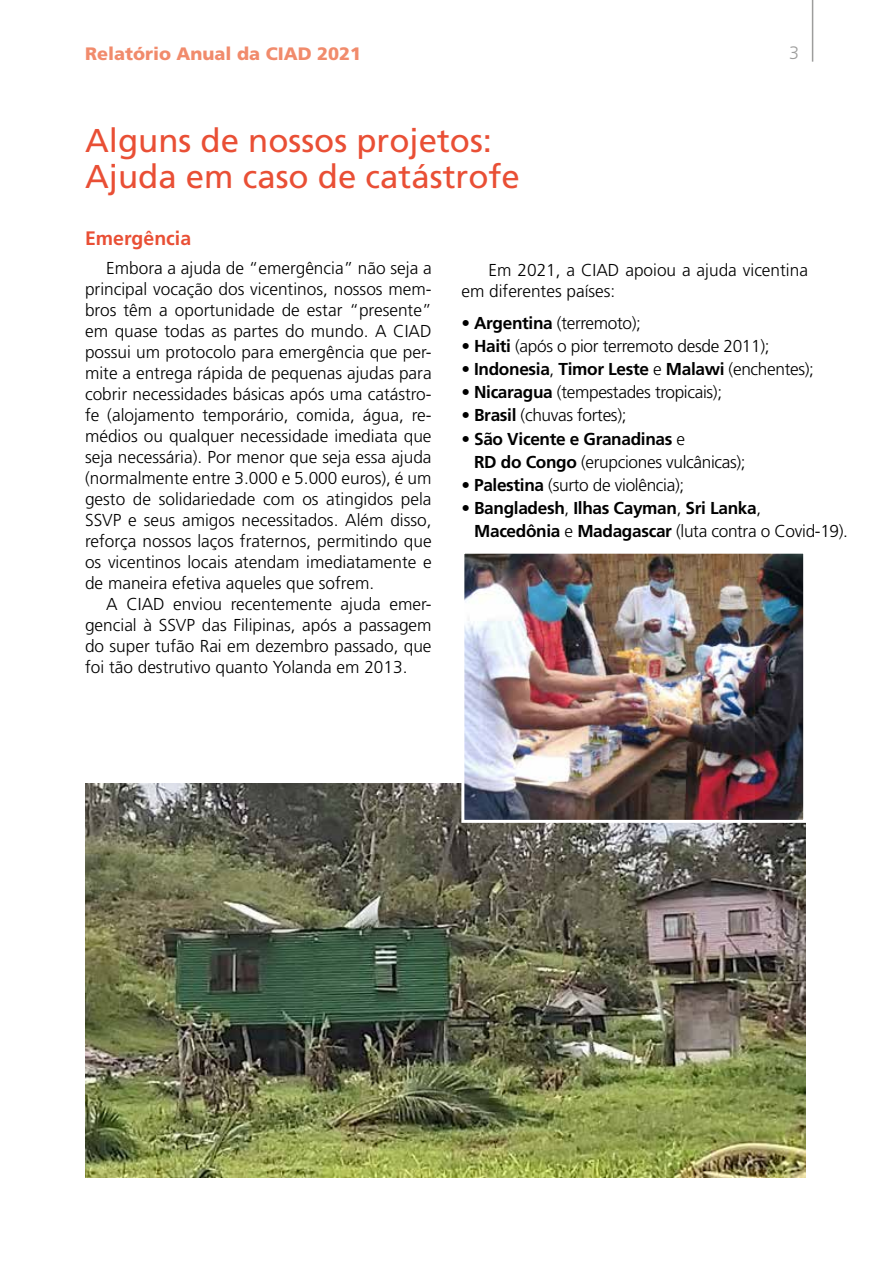
<style>
.page{position:relative;width:893px;height:1263px;background:#fff}
.page>*{position:absolute;margin:0;border:0;box-sizing:border-box;transform-origin:0 0}
.t1{font:33px/36px "Frutiger";color:#e94f35}
.t2{font:700 19.5px "Frutiger";color:#e94f35}
.t3{font:900 18px "Frutiger";color:#f18b6c}
.t4{font:300 18px "Frutiger";color:#9d9d9c}
.t5{font:300 17.25px/21px "Frutiger";color:#000;text-align:justify}
.t6{font:700 17.25px/23.1px "Frutiger";letter-spacing:-.02em;color:#000}
.t7{font:300 17.25px "Frutiger";letter-spacing:-.02em;color:#000}
.s1{font-weight:700}
.s2{font-weight:300}
</style>
<div class="page">
<hr style="left:812px;top:0;width:1px;height:62px;background:#9d9d9c">
<img style="left:85px;top:783px;width:720px;height:395px">
<img style="left:465px;top:555px;width:337px;height:264px">
<div style="left:461px;top:551px;width:345px;height:272px;border:3px solid #fff"></div>
<p class="t3" style="left:85px;top:43px;width:278px">Relatório Anual da CIAD 2021</p>
<p class="t4" style="left:789px;top:43px;width:12px">3</p>
<h1 class="t1" style="left:85px;top:123px;width:436px">Alguns de nossos projetos:<br>Ajuda em caso de catástrofe</h1>
<p class="t2" style="left:85px;top:227px;width:108px">Emergência</p>
<p class="t5" style="left:85px;top:258px;width:348px;text-indent:21px">Embora a ajuda de “emergência” não seja a principal vocação dos vicentinos, nossos mem&shy;bros têm a oportunidade de estar “presente” em quase todas as partes do mundo. A CIAD possui um protocolo para emergência que per&shy;mite a entrega rápida de pequenas ajudas para cobrir necessidades básicas após uma catástro&shy;fe (alojamento temporário, comida, água, re&shy;médios ou qualquer necessidade imediata que seja necessária). Por menor que seja essa ajuda (normalmente entre 3.000 e 5.000 euros), é um gesto de solidariedade com os atingidos pela SSVP e seus amigos necessitados. Além disso, reforça nossos laços fraternos, permitindo que os vicentinos locais atendam imediatamente e de maneira efetiva aqueles que sofrem.</p>
<p class="t5" style="left:85px;top:594px;width:348px;text-indent:21px">A CIAD enviou recentemente ajuda emer&shy;gencial à SSVP das Filipinas, após a passagem do super tufão Rai em dezembro passado, que foi tão destrutivo quanto Yolanda em 2013.</p>
<p class="t5" style="left:461px;top:259px;width:348px;line-height:21.8px;text-indent:27px">Em 2021, a CIAD apoiou a ajuda vicentina em diferentes países:</p>
<p class="t7" style="left:461px;top:313px;width:181px">• <span class="s1">Argentina</span> (terremoto);</p>
<p class="t7" style="left:461px;top:336px;width:310px">• <span class="s1">Haiti</span> (após o pior terremoto desde 2011);</p>
<p class="t6" style="left:461px;top:358px;width:354px"><span class="s2">•</span> Indonesia<span class="s2">,</span> Timor Leste <span class="s2">e</span> Malawi <span class="s2">(enchentes);</span></p>
<p class="t7" style="left:461px;top:383px;width:262px">• <span class="s1">Nicaragua</span> (tempestades tropicais);</p>
<p class="t7" style="left:461px;top:406px;width:167px">• <span class="s1">Brasil</span> (chuvas fortes);</p>
<p class="t6" style="left:474px;top:427px;width:273px;text-indent:-13px"><span class="s2">•</span> São Vicente e Granadinas <span class="s2">e<br></span>RD do Congo <span class="s2">(erupciones vulcânicas);</span></p>
<p class="t7" style="left:461px;top:475px;width:224px">• <span class="s1">Palestina</span> (surto de violência);</p>
<p class="t6" style="left:474px;top:496px;width:375px;text-indent:-13px"><span class="s2">•</span> Bangladesh<span class="s2">,</span> Ilhas Cayman<span class="s2">,</span> Sri Lanka<span class="s2">,<br></span>Macedônia <span class="s2">e</span> Madagascar <span class="s2">(luta contra o Covid-19).</span></p>
</div>
